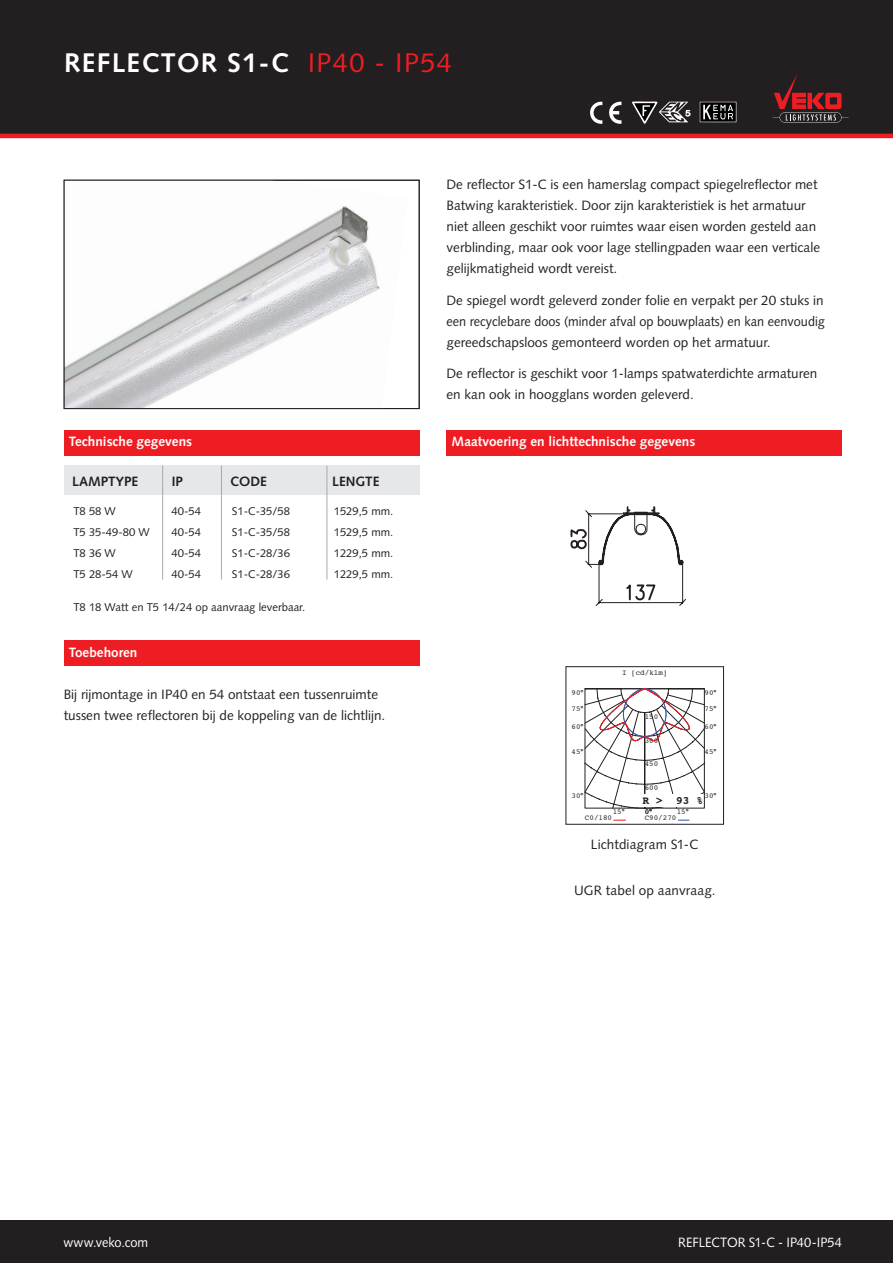
<style>
.page{position:relative;width:893px;height:1263px;background:#fff}
.page>*{position:absolute;margin:0;border:0;box-sizing:border-box;transform-origin:0 0}
.t1{font:700 27px "Syntax";letter-spacing:.05em;color:#fff}
.t2{font:13.5px/21px "Syntax";color:#231f20}
.t3{font:700 13.5px "Syntax";color:#fff}
.t4{font:13.5px "Syntax";color:#fff;scale:.95 1}
.t5{font:700 13.5px "Syntax";color:#231f20}
.t6{font:11.25px/21px "Syntax";color:#231f20}
.t7{font:700 11.25px "Courier";color:#231f20}
.t8{font:7.5px "Courier";color:#231f20}
.s1{font-weight:400;color:#ee1d23}
</style>
<div class="page">
<div style="left:0;top:0;width:893px;height:136px;background:#231f20"></div>
<hr style="left:0;top:134px;width:893px;height:4px;background:#ee1d23">
<div style="left:0;top:1220px;width:893px;height:43px;background:#231f20"></div>
<svg style="left:590px;top:101px;width:12px;height:23px"></svg>
<svg style="left:609px;top:101px;width:12px;height:23px"></svg>
<svg style="left:632px;top:101px;width:59px;height:23px"></svg>
<svg style="left:700px;top:102px;width:36px;height:21px"></svg>
<svg style="left:773px;top:75px;width:76px;height:48px"></svg>
<div style="left:64px;top:430px;width:356px;height:25px;background:#ee1d23"></div>
<div style="left:446px;top:430px;width:396px;height:25px;background:#ee1d23"></div>
<div style="left:64px;top:466px;width:356px;height:29px;background:#e6e7e9"></div>
<hr style="left:221px;top:466px;width:1px;height:114px;background:#a8a9ad">
<hr style="left:162px;top:466px;width:1px;height:114px;background:#a8a9ad">
<hr style="left:327px;top:466px;width:1px;height:114px;background:#a8a9ad">
<div style="left:64px;top:641px;width:356px;height:25px;background:#ee1d23"></div>
<svg style="left:570px;top:506px;width:116px;height:100px"></svg>
<svg style="left:614px;top:820px;width:12px;height:1px"></svg>
<svg style="left:584px;top:688px;width:121px;height:120px"></svg>
<div style="left:566px;top:666px;width:158px;height:159px;border:1px solid #231f20"></div>
<img style="left:66px;top:206px;width:314px;height:201px">
<div style="left:64px;top:180px;width:356px;height:229px;border:1px solid #231f20"></div>
<p class="t1" style="left:64px;top:47px;width:389px">REFLECTOR S1-C <span class="s1">IP40 - IP54</span></p>
<p class="t2" style="left:446px;top:174px;width:373px">De reflector S1-C is een hamerslag compact spiegelreflector met<br>Batwing karakteristiek. Door zijn karakteristiek is het armatuur</p>
<p class="t2" style="left:446px;top:216px;width:371px">niet alleen geschikt voor ruimtes waar eisen worden gesteld aan</p>
<p class="t2" style="left:446px;top:237px;width:375px">verblinding, maar ook voor lage stellingpaden waar een verticale gelijkmatigheid wordt vereist.</p>
<p class="t2" style="left:446px;top:290px;width:380px;text-align:justify">De spiegel wordt geleverd zonder folie en verpakt per 20 stuks in een recyclebare doos (minder afval op bouwplaats) en kan eenvoudig gereedschapsloos gemonteerd worden op het armatuur.</p>
<p class="t2" style="left:446px;top:363px;width:372px">De reflector is geschikt voor 1-lamps spatwaterdichte armaturen</p>
<p class="t2" style="left:446px;top:384px;width:249px">en kan ook in hoogglans worden geleverd.</p>
<p class="t3" style="left:69px;top:434px;width:125px">Technische gegevens</p>
<p class="t3" style="left:452px;top:434px;width:245px">Maatvoering en lichttechnische gegevens</p>
<p class="t5" style="left:72px;top:474px;width:68px">LAMPTYPE</p>
<p class="t5" style="left:172px;top:474px;width:13px">IP</p>
<p class="t5" style="left:230px;top:474px;width:38px">CODE</p>
<p class="t5" style="left:332px;top:474px;width:49px">LENGTE</p>
<p class="t6" style="left:73px;top:500px;width:44px">T8 58 W</p>
<p class="t6" style="left:73px;top:521px;width:78px">T5 35-49-80 W</p>
<p class="t6" style="left:73px;top:542px;width:44px">T8 36 W</p>
<p class="t6" style="left:73px;top:563px;width:61px">T5 28-54 W</p>
<p class="t6" style="left:232px;top:500px;width:60px">S1-C-35/58</p>
<p class="t6" style="left:232px;top:521px;width:60px">S1-C-35/58</p>
<p class="t6" style="left:232px;top:542px;width:60px">S1-C-28/36</p>
<p class="t6" style="left:232px;top:563px;width:60px">S1-C-28/36</p>
<p class="t6" style="left:172px;top:500px;width:31px">40-54</p>
<p class="t6" style="left:172px;top:521px;width:31px">40-54</p>
<p class="t6" style="left:172px;top:542px;width:31px">40-54<br>40-54</p>
<p class="t6" style="left:334px;top:500px;width:61px">1529,5 mm.</p>
<p class="t6" style="left:334px;top:521px;width:61px">1529,5 mm.</p>
<p class="t6" style="left:334px;top:542px;width:61px">1229,5 mm.</p>
<p class="t6" style="left:334px;top:563px;width:61px">1229,5 mm.</p>
<p class="t6" style="left:73px;top:597px;width:233px">T8 18 Watt en T5 14/24 op aanvraag leverbaar.</p>
<p class="t3" style="left:69px;top:645px;width:70px">Toebehoren</p>
<p class="t2" style="left:64px;top:684px;width:316px">Bij rijmontage in IP40 en 54 ontstaat een tussenruimte</p>
<p class="t2" style="left:64px;top:705px;width:323px">tussen twee reflectoren bij de koppeling van de lichtlijn.</p>
<p class="t8" style="left:622px;top:667px;width:47px">I [cd/klm]</p>
<p class="t8" style="left:645px;top:710px;width:15px">150</p>
<p class="t8" style="left:645px;top:734px;width:15px">300</p>
<p class="t8" style="left:645px;top:758px;width:15px">450</p>
<p class="t8" style="left:645px;top:782px;width:15px">600</p>
<p class="t8" style="left:645px;top:806px;width:9px">0°</p>
<p class="t8" style="left:571px;top:686px;width:14px">90°</p>
<p class="t8" style="left:704px;top:686px;width:14px">90°</p>
<p class="t8" style="left:571px;top:702px;width:14px">75°</p>
<p class="t8" style="left:704px;top:702px;width:14px">75°</p>
<p class="t8" style="left:571px;top:721px;width:14px">60°</p>
<p class="t8" style="left:704px;top:721px;width:14px">60°</p>
<p class="t8" style="left:571px;top:746px;width:14px">45°</p>
<p class="t8" style="left:704px;top:746px;width:14px">45°</p>
<p class="t8" style="left:571px;top:790px;width:14px">30°</p>
<p class="t8" style="left:704px;top:790px;width:14px">30°</p>
<p class="t8" style="left:585px;top:812px;width:29px">C0/180</p>
<p class="t8" style="left:645px;top:812px;width:33px">C90/270</p>
<p class="t7" style="left:642px;top:791px;width:62px">R &gt; 93 %</p>
<p class="t8" style="left:613px;top:806px;width:14px">15°</p>
<p class="t8" style="left:677px;top:806px;width:14px">15°</p>
<p class="t2" style="left:591px;top:834px;width:109px">Lichtdiagram S1-C</p>
<p class="t2" style="left:574px;top:879px;width:143px">UGR tabel op aanvraag.</p>
<p class="t4" style="left:63px;top:1234px;width:91px">www.veko.com</p>
<p class="t4" style="left:678px;top:1234px;width:174px">REFLECTOR S1-C - IP40-IP54</p>
</div>
